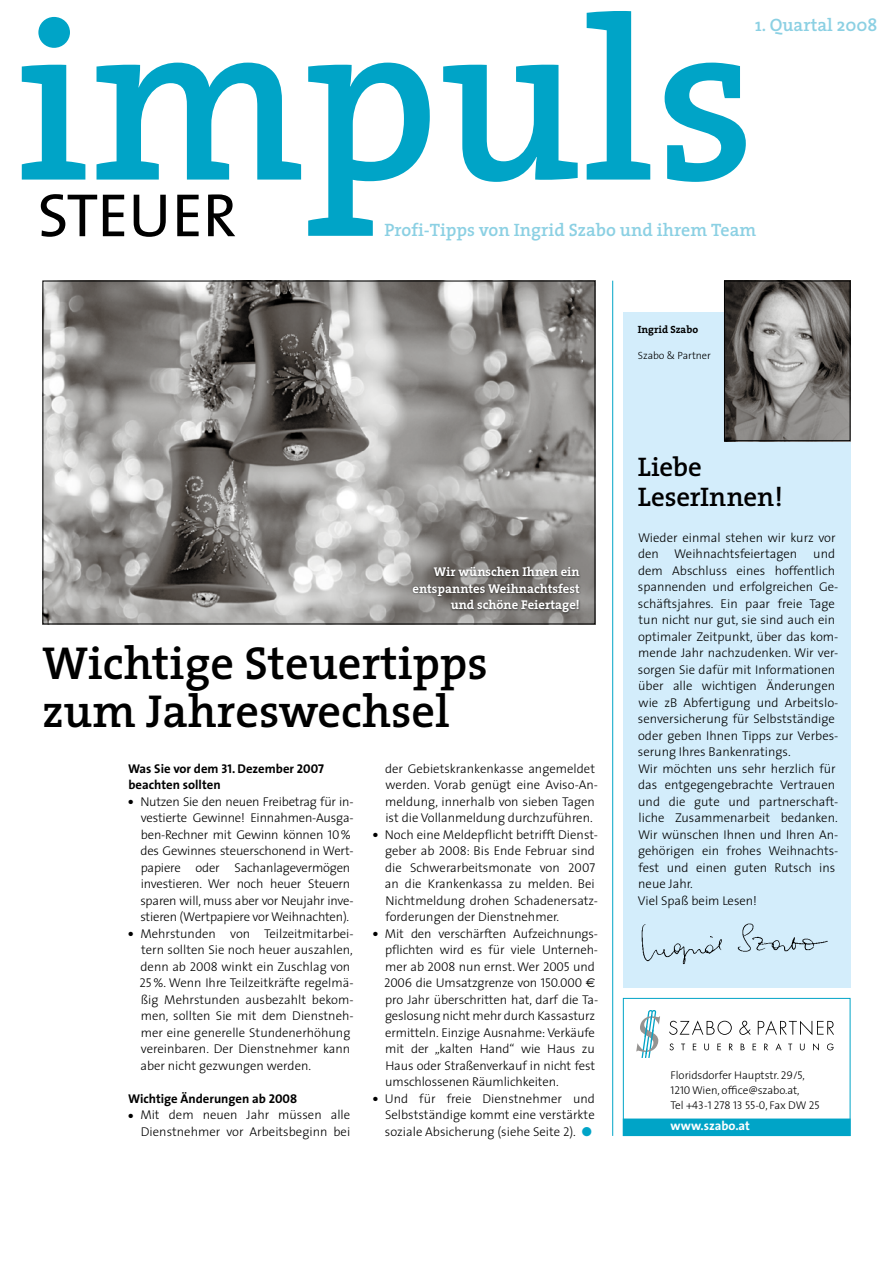
<style>
.page{position:relative;width:893px;height:1263px;background:#fff}
.page>*{position:absolute;margin:0;border:0;box-sizing:border-box;transform-origin:0 0}
.t1{font:600 230.7px "The Serif";color:#00a4c7}
.t2{font:61.5px "The Sans Caps";color:#000}
.t3{font:600 46.5px/48px "The Serif";color:#000}
.t4{font:600 27px/30px "The Serif";letter-spacing:-.01em;color:#000}
.t5{font:600 18px "The Serif";color:#8bd0e3}
.t6{font:300 12.75px/16.5px "The Sans";color:#000}
.t7{font:700 12.75px/16.5px "The Sans";color:#000}
.t8{font:700 12.75px/16.5px "The Serif";color:#fff;text-align:right}
.t9{font:700 12.75px "The Sans";color:#fff}
.t10{font:300 11.25px/15px "The Sans";letter-spacing:-.005em;color:#000}
.t11{font:11.25px "The Sans Light Caps";letter-spacing:-.005em;color:#000}
.t12{font:300 10.5px "The Sans";color:#000}
.t13{font:700 10.5px "The Serif";color:#000}
.s1{font-family:"The Sans Bold Caps";font-weight:400}
.s2{font-family:"The Sans Light Caps";font-weight:400}
.s3{font-family:"Euro Sans";font-weight:400}
.s4{color:#00a4c7}
.s5{font-family:"The Sans";font-weight:300}
</style>
<div class="page">
<div style="left:623px;top:312px;width:227px;height:675px;background:#d3edfb"></div>
<hr style="left:612px;top:281px;width:1px;height:855px;background:#00a4c7">
<img style="left:726px;top:283px;width:122px;height:156px">
<div style="left:724px;top:281px;width:126px;height:160px;border:1px solid #000"></div>
<div style="left:623px;top:998px;width:227px;height:138px;border:1px solid #00a4c7"></div>
<div style="left:623px;top:1119px;width:227px;height:16px;background:#00a4c7"></div>
<div style="left:623px;top:1119px;width:227px;height:17px;border:1px solid #00a4c7"></div>
<svg style="left:636px;top:1010px;width:24px;height:48px"></svg>
<svg style="left:669px;top:1020px;width:63px;height:15px"></svg>
<svg style="left:739px;top:1021px;width:12px;height:14px"></svg>
<svg style="left:758px;top:1020px;width:76px;height:15px"></svg>
<svg style="left:669px;top:1043px;width:5px;height:7px"></svg>
<svg style="left:681px;top:1043px;width:4px;height:7px"></svg>
<svg style="left:693px;top:1043px;width:3px;height:7px"></svg>
<svg style="left:704px;top:1043px;width:5px;height:7px"></svg>
<svg style="left:717px;top:1043px;width:4px;height:7px"></svg>
<svg style="left:729px;top:1043px;width:4px;height:7px"></svg>
<svg style="left:741px;top:1043px;width:4px;height:7px"></svg>
<svg style="left:753px;top:1043px;width:3px;height:7px"></svg>
<svg style="left:764px;top:1043px;width:4px;height:7px"></svg>
<svg style="left:775px;top:1043px;width:7px;height:7px"></svg>
<svg style="left:788px;top:1043px;width:4px;height:7px"></svg>
<svg style="left:800px;top:1043px;width:5px;height:7px"></svg>
<svg style="left:813px;top:1043px;width:6px;height:7px"></svg>
<svg style="left:827px;top:1043px;width:7px;height:7px"></svg>
<img style="left:641px;top:923px;width:187px;height:42px">
<img style="left:45px;top:283px;width:548px;height:339px">
<div style="left:411px;top:565px;width:246px;height:138px;background:#000;opacity:.6"></div>
<h1 class="t1" style="left:15px;top:-91px;width:742px">impuls</h1>
<h3 class="t5" style="left:755px;top:10px;width:124px">1. Quartal 2008</h3>
<h2 class="t2" style="left:38px;top:164px;width:201px">STEUER</h2>
<h3 class="t5" style="left:384px;top:215px;width:373px">Profi-Tipps von Ingrid Szabo und ihrem Team</h3>
<p class="t13" style="left:638px;top:321px;width:62px">Ingrid Szabo</p>
<p class="t12" style="left:638px;top:347px;width:75px">Szabo &amp; Partner</p>
<p class="t8" style="left:413px;top:564px;width:169px">Wir wünschen Ihnen ein entspanntes Weihnachtsfest und schöne Feiertage!</p>
<h3 class="t3" style="left:43px;top:637px;width:447px">Wichtige Steuertipps zum Jahreswechsel</h3>
<p class="t7" style="left:128px;top:760px;width:198px">Was Sie vor dem <span class="s1">31.</span> Dezember <span class="s1">2007 </span>beachten sollten</p>
<p class="t6" style="left:140px;top:793px;width:215px;text-indent:-12px">● Nutzen Sie den neuen Freibetrag für in&shy;vestierte Gewinne! Einnahmen-Ausga&shy;ben-Rechner mit Gewinn können <span class="s2">10</span>% des Gewinnes steuerschonend in Wert&shy;papiere oder Sachanlagevermögen investieren. Wer noch heuer Steuern sparen will, muss aber vor Neujahr inve&shy;stieren (Wertpapiere vor Weihnachten).</p>
<p class="t6" style="left:140px;top:925px;width:216px;text-indent:-11px">● Mehrstunden von Teilzeitmitarbei&shy;tern sollten Sie noch heuer auszahlen, denn ab <span class="s2">2008</span> winkt ein Zuschlag von <span class="s2">25</span>%. Wenn Ihre Teilzeitkräfte regelmä&shy;ßig Mehrstunden ausbezahlt bekom&shy;men, sollten Sie mit dem Dienstneh&shy;mer eine generelle Stundenerhöhung vereinbaren. Der Dienstnehmer kann aber nicht gezwungen werden.</p>
<p class="t7" style="left:128px;top:1090px;width:171px">Wichtige Änderungen ab <span class="s1">2008</span></p>
<p class="t6" style="left:129px;top:1106px;width:223px;text-align:right">● Mit dem neuen Jahr müssen alle<br>Dienstnehmer vor Arbeitsbeginn bei</p>
<p class="t6" style="left:385px;top:760px;width:215px">der Gebietskrankenkasse angemeldet werden. Vorab genügt eine Aviso-An&shy;meldung, innerhalb von sieben Tagen ist die Vollanmeldung durchzuführen.</p>
<p class="t6" style="left:385px;top:826px;width:215px;text-indent:-12px">● Noch eine Meldepflicht betrifft Dienst&shy;geber ab <span class="s2">2008</span>: Bis Ende Februar sind die Schwerarbeitsmonate von <span class="s2">2007 </span>an die Krankenkassa zu melden. Bei Nichtmeldung drohen Schadenersatz&shy;forderungen der Dienstnehmer.</p>
<p class="t6" style="left:384px;top:925px;width:216px;text-indent:-11px">● Mit den verschärften Aufzeichnungs&shy;pflichten wird es für viele Unterneh&shy;mer ab <span class="s2">2008</span> nun ernst. Wer <span class="s2">2005</span> und <span class="s2">2006</span> die Umsatzgrenze von <span class="s2">150.000</span> <span class="s3">€ </span>pro Jahr überschritten hat, darf die Ta&shy;geslosung nicht mehr durch Kassasturz ermitteln. Einzige Ausnahme: Verkäufe mit der „kalten Hand“ wie Haus zu Haus oder Straßenverkauf in nicht fest umschlossenen Räumlichkeiten.</p>
<p class="t6" style="left:385px;top:1090px;width:212px;text-align:justify;text-indent:-12px">● Und für freie Dienstnehmer und Selbstständige kommt eine verstärkte soziale Absicherung (siehe Seite <span class="s2">2</span>). <span class="s4">●</span></p>
<h3 class="t4" style="left:638px;top:451px;width:147px">Liebe<br>LeserInnen!</h3>
<p class="t6" style="left:638px;top:529px;width:199px">Wieder einmal stehen wir kurz vor den Weihnachtsfeiertagen</p>
<p class="t6" style="left:638px;top:545px;width:202px;text-indent:175px">und dem Abschluss eines hoffentlich spannenden und erfolgreichen Ge&shy;schäftsjahres. Ein paar freie Tage tun nicht nur gut, sie sind auch ein optimaler Zeitpunkt, über das kom&shy;mende Jahr nachzudenken. Wir ver&shy;sorgen Sie dafür mit Informationen über alle wichtigen Änderungen wie zB Abfertigung und Arbeitslo&shy;senversicherung für Selbstständige oder geben Ihnen Tipps zur Verbes&shy;serung Ihres Bankenratings.<br>Wir möchten uns sehr herzlich für das entgegengebrachte Vertrauen und die gute und partnerschaft&shy;liche Zusammenarbeit bedanken.<br>Wir wünschen Ihnen und Ihren An&shy;gehörigen ein frohes Weihnachts&shy;fest und einen guten Rutsch ins neue Jahr.<br>Viel Spaß beim Lesen!</p>
<p class="t10" style="left:671px;top:1067px;width:136px">Floridsdorfer Hauptstr. <span class="s2">29/5,<br>1210</span> Wien, office@szabo.at,</p>
<p class="t11" style="left:671px;top:1096px;width:150px"><span class="s5">Tel +</span>43<span class="s5">-</span>1 278 13 55-0<span class="s5">, Fax DW</span> 25</p>
<p class="t9" style="left:670px;top:1115px;width:81px">www.szabo.at</p>
</div>
